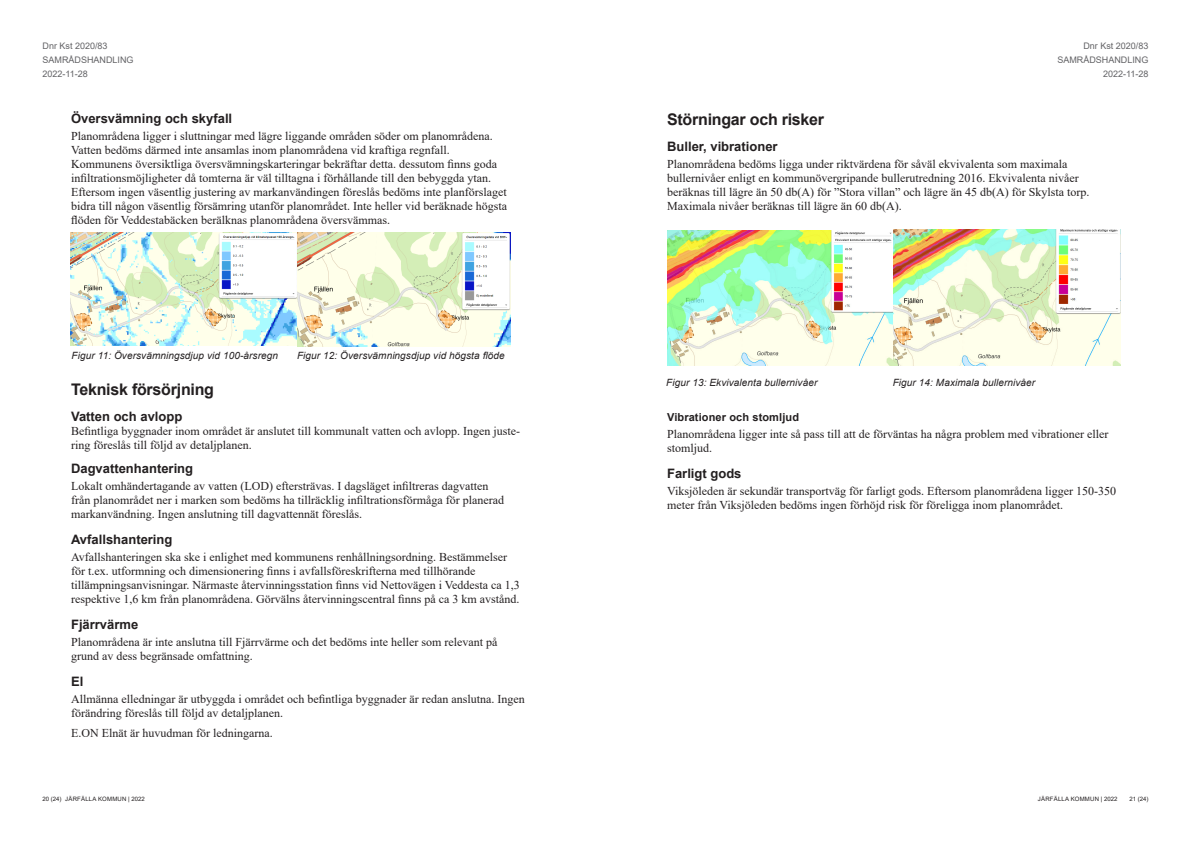
<style>
.page{position:relative;width:1191px;height:842px;background:#fff}
.page>*{position:absolute;margin:0;border:0;box-sizing:border-box;transform-origin:0 0}
.Rubrik_2{font:700 16px "Arial";letter-spacing:-.015em;color:#231f20}
.Rubrik_3{font:700 13px "Arial";color:#231f20}
.Brödtext{font:12px/14px "Times New Roman";color:#231f20}
.Rubrik_3-2{font:12px/14px "Times New Roman";color:#231f20}
.Rubrik_4{font:700 11px "Arial";letter-spacing:.01em;color:#231f20}
.t1{font:italic 10px "Arial";letter-spacing:.01em;color:#231f20}
.t2{font:9px/13.8px "Arial";color:#636366;text-align:right}
.t3{font:6px "Arial";letter-spacing:.035em;color:#231f20}
</style>
<div class="page">
<img style="left:667px;top:230px;width:453px;height:136px">
<img style="left:71px;top:232px;width:440px;height:114px">
<p class="t2" style="left:43px;top:39px;width:93px;text-align:left">Dnr Kst 2020/83<br>SAMRÅDSHANDLING<br>2022-11-28</p>
<p class="Rubrik_3" style="left:71px;top:109px;width:163px">Översvämning och skyfall</p>
<p class="Brödtext" style="left:71px;top:128px;width:437px">Planområdena ligger i sluttningar med lägre liggande områden söder om planområdena.<br>Vatten bedöms därmed inte ansamlas inom planområdena vid kraftiga regnfall.<br>Kommunens översiktliga översvämningskarteringar bekräftar detta. dessutom finns goda infiltrationsmöjligheter då tomterna är väl tilltagna i förhållande till den bebyggda ytan.<br>Eftersom ingen väsentlig justering av markanvändingen föreslås bedöms inte planförslaget bidra till någon väsentlig försämring utanför planområdet. Inte heller vid beräknade högsta flöden för Veddestabäcken berälknas planområdena översvämmas.</p>
<p class="t1" style="left:72px;top:349px;width:208px">Figur 11: Översvämningsdjup vid 100-årsregn</p>
<p class="t1" style="left:297px;top:349px;width:209px">Figur 12: Översvämningsdjup vid högsta flöde</p>
<p class="Rubrik_2" style="left:71px;top:378px;width:144px">Teknisk försörjning</p>
<p class="Rubrik_3" style="left:71px;top:408px;width:113px">Vatten och avlopp</p>
<p class="Rubrik_3-2" style="left:71px;top:424px;width:450px">Befintliga byggnader inom området är anslutet till kommunalt vatten och avlopp. Ingen juste&shy;ring föreslås till följd av detaljplanen.</p>
<p class="Rubrik_3" style="left:71px;top:459px;width:124px">Dagvattenhantering</p>
<p class="Brödtext" style="left:71px;top:478px;width:434px">Lokalt omhändertagande av vatten (LOD) eftersträvas. I dagsläget infiltreras dagvatten från planområdet ner i marken som bedöms ha tillräcklig infiltrationsförmåga för planerad markanvändning. Ingen anslutning till dagvattennät föreslås.</p>
<p class="Rubrik_3" style="left:71px;top:530px;width:103px">Avfallshantering</p>
<p class="Brödtext" style="left:71px;top:549px;width:450px">Avfallshanteringen ska ske i enlighet med kommunens renhållningsordning. Bestämmelser för t.ex. utformning och dimensionering finns i avfallsföreskrifterna med tillhörande tillämpningsanvisningar. Närmaste återvinningsstation finns vid Nettovägen i Veddesta ca 1,3 respektive 1,6 km från planområdena. Görvälns återvinningscentral finns på ca 3 km avstånd.</p>
<p class="Rubrik_3" style="left:71px;top:615px;width:69px">Fjärrvärme</p>
<p class="Brödtext" style="left:71px;top:635px;width:428px">Planområdena är inte anslutna till Fjärrvärme och det bedöms inte heller som relevant på grund av dess begränsade omfattning.</p>
<p class="Rubrik_3" style="left:71px;top:673px;width:14px">El</p>
<p class="Brödtext" style="left:71px;top:692px;width:455px">Allmänna elledningar är utbyggda i området och befintliga byggnader är redan anslutna. Ingen förändring föreslås till följd av detaljplanen.</p>
<p class="Brödtext" style="left:71px;top:725px;width:203px">E.ON Elnät är huvudman för ledningarna.</p>
<p class="t2" style="left:1057px;top:39px;width:93px">Dnr Kst 2020/83<br>SAMRÅDSHANDLING<br>2022-11-28</p>
<p class="Rubrik_2" style="left:667px;top:108px;width:159px">Störningar och risker</p>
<p class="Rubrik_3" style="left:667px;top:138px;width:112px">Buller, vibrationer</p>
<p class="Brödtext" style="left:667px;top:157px;width:424px">Planområdena bedöms ligga under riktvärdena för såväl ekvivalenta som maximala bullernivåer enligt en kommunövergripande bullerutredning 2016. Ekvivalenta nivåer beräknas till lägre än 50 db(A) för ”Stora villan” och lägre än 45 db(A) för Skylsta torp.<br>Maximala nivåer beräknas till lägre än 60 db(A).</p>
<p class="t1" style="left:666px;top:376px;width:153px">Figur 13: Ekvivalenta bullernivåer</p>
<p class="t1" style="left:892px;top:376px;width:144px">Figur 14: Maximala bullernivåer</p>
<p class="Rubrik_4" style="left:667px;top:410px;width:133px">Vibrationer och stomljud</p>
<p class="Brödtext" style="left:667px;top:427px;width:443px">Planområdena ligger inte så pass till att de förväntas ha några problem med vibrationer eller stomljud.</p>
<p class="Rubrik_3" style="left:667px;top:465px;width:76px">Farligt gods</p>
<p class="Brödtext" style="left:667px;top:484px;width:450px">Viksjöleden är sekundär transportväg för farligt gods. Eftersom planområdena ligger 150-350 meter från Viksjöleden bedöms ingen förhöjd risk för föreligga inom planområdet.</p>
<p class="t3" style="left:43px;top:794px;width:104px">20 (24) JÄRFÄLLA KOMMUN | 2022</p>
<p class="t3" style="left:1038px;top:794px;width:81px">JÄRFÄLLA KOMMUN | 2022</p>
<p class="t3" style="left:1129px;top:794px;width:21px">21 (24)</p>
</div>
